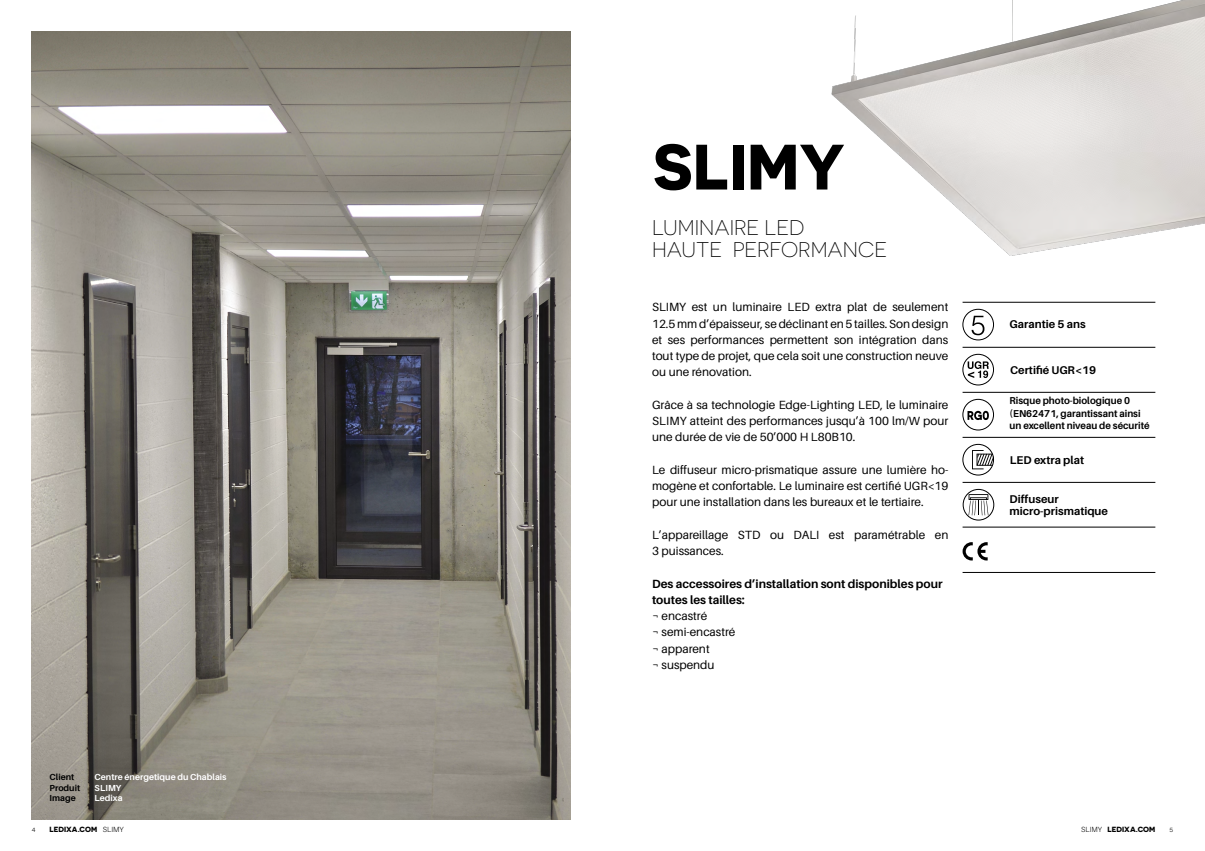
<style>
.page{position:relative;width:1205px;height:851px;background:#fff}
.page>*{position:absolute;margin:0;border:0;box-sizing:border-box;transform-origin:0 0}
.t1{font:700 64px "Novecentosanswide";color:#000}
.t2{font:300 21.25px "Novecentosanswide";color:#000}
.t3{font:11.88px/16.2px "Aileron";color:#000;text-align:justify}
.t4{font:700 11.88px/16.2px "Aileron";color:#000}
.t5{font:700 11.25px/12.5px "Aileron";color:#000}
.t6{font:700 10px/12.5px "Aileron";color:#000;scale:.96 1}
.Tekst_PMS___wit_onderaan{font:700 8.75px "Aileron";color:#fff}
.Tekst_PMS___wit_onderaan-2{font:700 8.75px "Aileron";color:#000}
.t7{font:700 7.5px "Novecentosanswide";color:#000}
.t8{font:7.5px "Novecentosanswide";color:#000}
.s1{font-weight:400}
.s2{font-family:"Aileron";font-weight:300}
</style>
<div class="page">
<img style="left:831px;top:0;width:374px;height:256px">
<img style="left:32px;top:32px;width:538px;height:787px">
<svg style="left:962px;top:542px;width:25px;height:18px"></svg>
<hr style="left:962px;top:302px;width:193px;height:1px;background:#000">
<hr style="left:962px;top:347px;width:193px;height:1px;background:#000">
<hr style="left:962px;top:392px;width:193px;height:1px;background:#000">
<div style="left:962px;top:309px;width:32px;height:31px;border:1px solid #000;border-radius:50%"></div>
<svg style="left:971px;top:316px;width:13px;height:19px"></svg>
<div style="left:962px;top:354px;width:32px;height:31px;border:1px solid #000;border-radius:50%"></div>
<svg style="left:967px;top:361px;width:22px;height:17px"></svg>
<hr style="left:962px;top:572px;width:193px;height:1px;background:#000">
<svg style="left:963px;top:444px;width:30px;height:31px"></svg>
<div style="left:962px;top:444px;width:32px;height:31px;border:1px solid #000;border-radius:50%"></div>
<svg style="left:972px;top:450px;width:22px;height:19px"></svg>
<svg style="left:963px;top:489px;width:31px;height:31px"></svg>
<div style="left:963px;top:489px;width:31px;height:31px;border:1px solid #000;border-radius:50%"></div>
<svg style="left:968px;top:494px;width:20px;height:21px"></svg>
<hr style="left:962px;top:482px;width:193px;height:1px;background:#000">
<div style="left:962px;top:399px;width:32px;height:31px;border:1px solid #000;border-radius:50%"></div>
<svg style="left:967px;top:411px;width:22px;height:9px"></svg>
<hr style="left:962px;top:437px;width:193px;height:1px;background:#000">
<hr style="left:962px;top:527px;width:193px;height:1px;background:#000">
<p class="t1" style="left:653px;top:127px;width:194px">SLIMY</p>
<p class="Tekst_PMS___wit_onderaan-2" style="left:50px;top:772px;width:26px">Client</p>
<p class="Tekst_PMS___wit_onderaan" style="left:95px;top:772px;width:133px">Centre énergetique du Chablais</p>
<p class="Tekst_PMS___wit_onderaan-2" style="left:50px;top:782px;width:32px">Produit</p>
<p class="Tekst_PMS___wit_onderaan" style="left:95px;top:782px;width:28px">SLIMY</p>
<p class="Tekst_PMS___wit_onderaan-2" style="left:50px;top:793px;width:28px">Image</p>
<p class="Tekst_PMS___wit_onderaan" style="left:95px;top:793px;width:29px">Ledixa</p>
<p class="t2" style="left:652px;top:215px;width:154px">LUMINAIRE LED</p>
<p class="t2" style="left:652px;top:237px;width:237px">HAUTE PERFORMANCE</p>
<p class="t3" style="left:652px;top:299px;width:298px">SLIMY est un luminaire LED extra plat de seulement 12.5 mm d’épaisseur, se déclinant en 5 tailles. Son design et ses performances permettent son intégration dans tout type de projet, que cela soit une construction neuve ou une rénovation.</p>
<p class="t3" style="left:652px;top:396px;width:298px">Grâce à sa technologie Edge-Lighting LED, le luminaire SLIMY atteint des performances jusqu’à 100 lm/W pour une durée de vie de 50’000 H L80B10.</p>
<p class="t3" style="left:652px;top:461px;width:298px">Le diffuseur micro-prismatique assure une lumière ho&shy;mogène et confortable. Le luminaire est certifié UGR&lt;19 pour une installation dans les bureaux et le tertiaire.</p>
<p class="t3" style="left:652px;top:526px;width:298px">L’appareillage STD ou DALI est paramétrable en<br>3 puissances.</p>
<p class="t4" style="left:652px;top:575px;width:292px">Des accessoires d’installation sont disponibles pour toutes les tailles:<br><span class="s1">¬ encastré</span></p>
<p class="t3" style="left:652px;top:624px;width:85px">¬ semi-encastré</p>
<p class="t3" style="left:652px;top:640px;width:59px">¬ apparent</p>
<p class="t3" style="left:652px;top:656px;width:64px">¬ suspendu</p>
<p class="t5" style="left:1009px;top:318px;width:78px">Garantie 5 ans</p>
<p class="t5" style="left:1010px;top:364px;width:87px">Certifié UGR&lt;19</p>
<p class="t6" style="left:1009px;top:394px;width:147px">Risque photo-biologique 0 (EN62471, garantissant ainsi un excellent niveau de sécurité</p>
<p class="t5" style="left:1009px;top:454px;width:76px">LED extra plat</p>
<p class="t5" style="left:1009px;top:492px;width:100px">Diffuseur micro-prismatique</p>
<p class="t8" style="left:32px;top:825px;width:5px">4</p>
<p class="t7" style="left:50px;top:824px;width:76px">LEDIXA.COM <span class="s2">SLIMY</span></p>
<p class="t7" style="left:1081px;top:824px;width:76px"><span class="s2">SLIMY</span> LEDIXA.COM</p>
<p class="t8" style="left:1169px;top:825px;width:5px">5</p>
</div>
